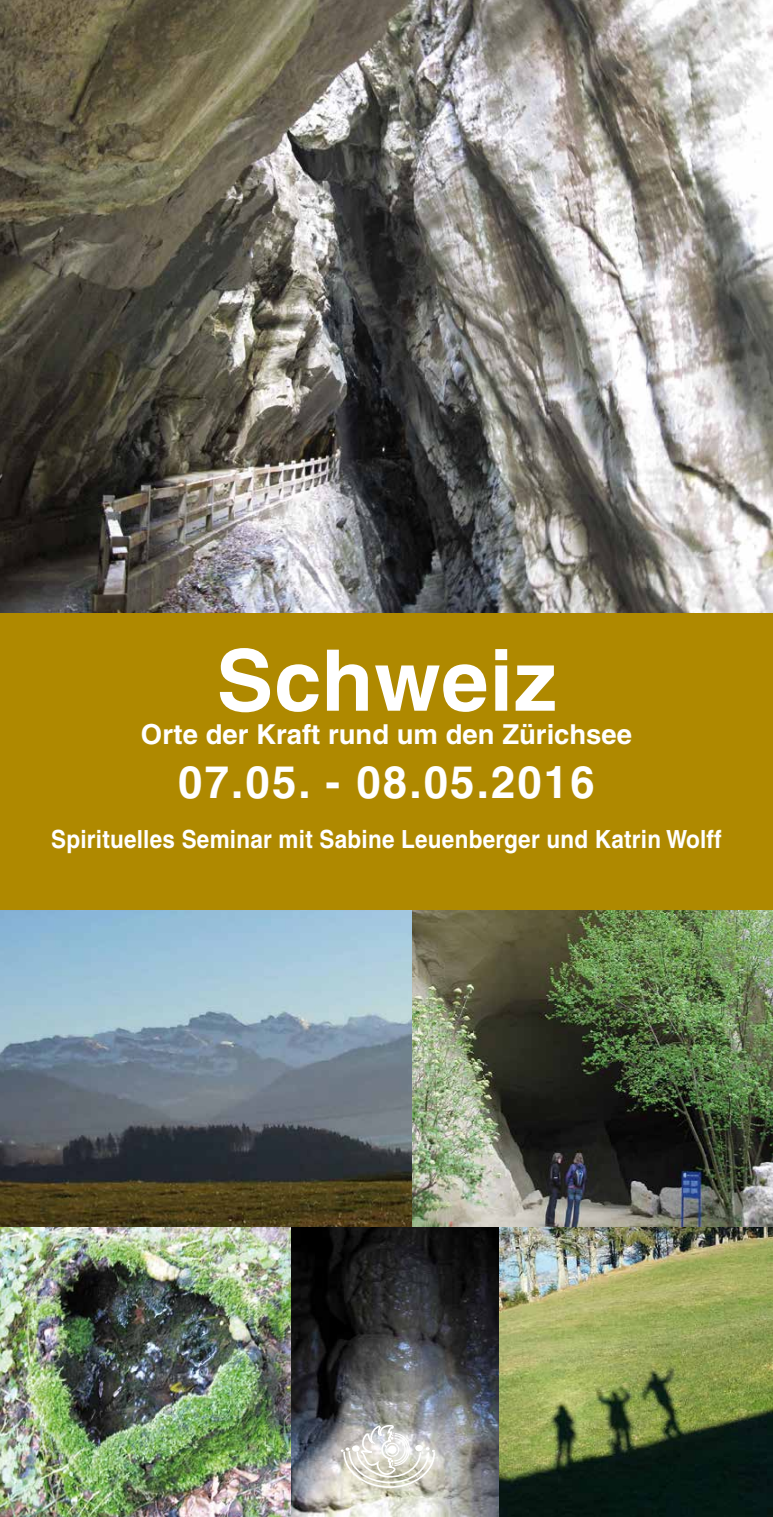
<style>
.page{position:relative;width:773px;height:1517px;background:#fff}
.page>*{position:absolute;margin:0;border:0;box-sizing:border-box;transform-origin:0 0}
.t1{font:700 85px "Helvetica LT";letter-spacing:.01em;color:#fff}
.t2{font:700 45px "Helvetica LT";letter-spacing:.05em;color:#fff}
.t3{font:700 27.5px "Helvetica LT";color:#fff}
.t4{font:700 25px "Helvetica LT";letter-spacing:.01em;color:#fff;scale:.9 1}
</style>
<div class="page">
<img style="left:496px;top:1226px;width:276px;height:291px">
<img style="left:291px;top:1226px;width:207px;height:290px">
<img style="left:0;top:1226px;width:291px;height:291px">
<img style="left:0;top:0;width:772px;height:613px">
<img style="left:0;top:909px;width:772px;height:317px">
<div style="left:0;top:613px;width:772px;height:296px;background:#af8900"></div>
<svg style="left:341px;top:1422px;width:116px;height:66px"></svg>
<h1 class="t1" style="left:216px;top:629px;width:341px">Schweiz</h1>
<p class="t3" style="left:141px;top:717px;width:492px">Orte der Kraft rund um den Zürichsee</p>
<h2 class="t2" style="left:178px;top:754px;width:418px">07.05. - 08.05.2016</h2>
<p class="t4" style="left:51px;top:823px;width:746px">Spirituelles Seminar mit Sabine Leuenberger und Katrin Wolff</p>
</div>
